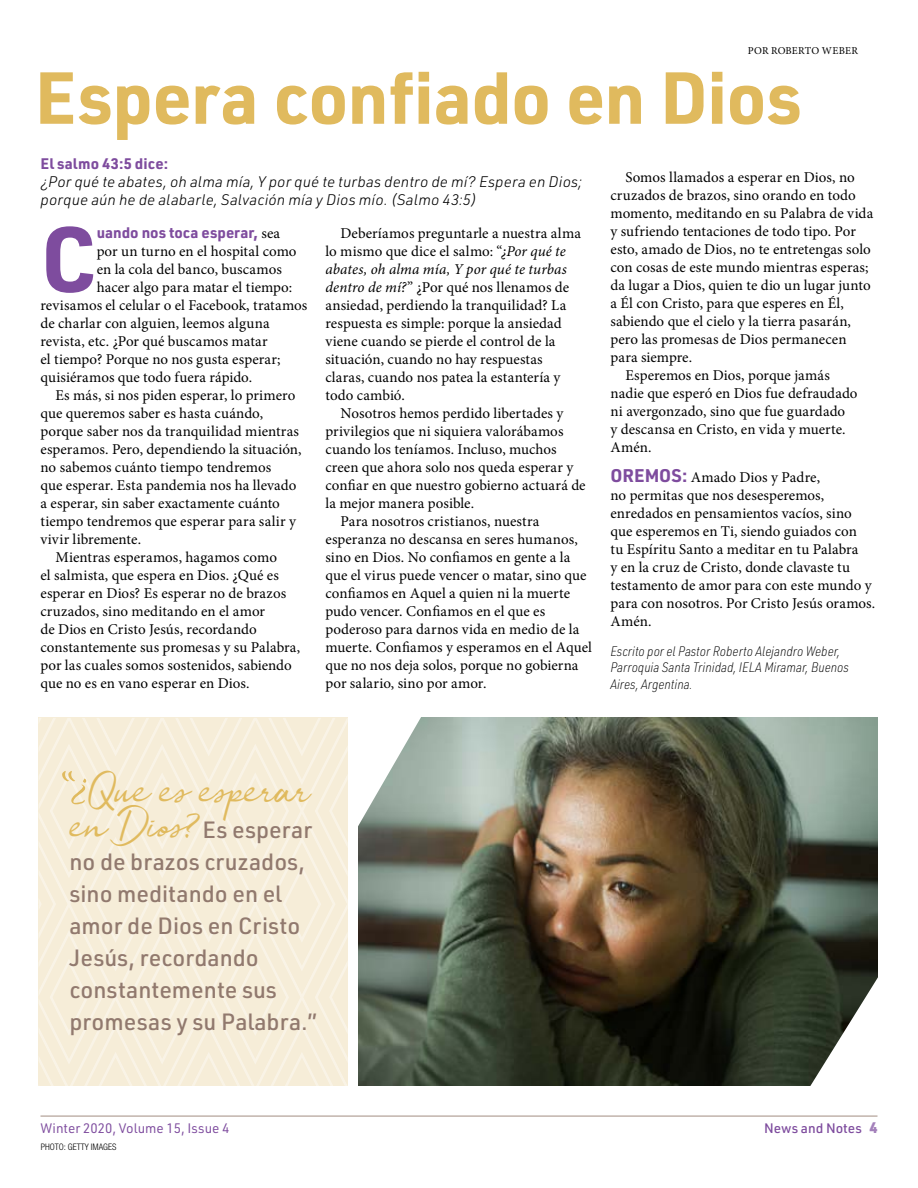
<style>
.page{position:relative;width:918px;height:1188px;background:#fff}
.page>*{position:absolute;margin:0;border:0;box-sizing:border-box;transform-origin:0 0}
.body-no_indent{font:700 90.6px "URWDIN";color:#7e4c9e}
.Headline{font:700 72px "URWDIN";letter-spacing:-.015em;color:#e0ba5e}
.Pullquote{font:35.55px "Jelytta";color:#e0ba5e}
.Pullquote-2{font:500 23.1px/32px "URWDIN";color:#91796e}
.Minion_body{font:15px/18px "Minion Pro";letter-spacing:.005em;color:#000}
.body-no_indent-2{font:15px/18px "Minion Pro";letter-spacing:.005em;color:#000}
.body-no_indent-3{font:italic 300 15px/18px "URWDIN";letter-spacing:.005em;color:#000}
.body-no_indent-4{font:700 15px "URWDIN";letter-spacing:.005em;color:#7e4c9e}
.author_bio{font:italic 200 13.5px/16.2px "URWDIN Semi Cond";color:#000}
.t1{font:13.5px "URWDIN";color:#7e4c9e}
.t2{font:500 13.5px "URWDIN";color:#7e4c9e}
.Byline{font:10.5px "Minion Pro";letter-spacing:.015em;color:#000}
.Photo_credit{font:300 condensed 9px "Helvetica Neue LT Std";color:#000}
.s1{font-family:"Minion Pro";font-weight:400;color:#000}
.s2{font-style:italic}
.s3{font-family:"URWDIN";font-weight:700;font-size:18px;color:#7e4c9e}
.s4{font-family:"Jelytta";font-weight:400;font-size:35.55px;color:#e0ba5e}
.s5{font-weight:900;font-size:15px;color:#a380ba}
</style>
<div class="page">
<hr style="left:40px;top:1116px;width:838px;height:1px;background:#a38d82">
<img style="left:359px;top:718px;width:519px;height:368px">
<svg style="left:358px;top:717px;width:66px;height:116px"></svg>
<svg style="left:808px;top:969px;width:70px;height:117px"></svg>
<svg style="left:39px;top:718px;width:309px;height:368px;background:#f6edda"></svg>
<p class="Byline" style="left:748px;top:43px;width:112px">POR ROBERTO WEBER</p>
<p class="Headline" style="left:34px;top:49px;width:769px">Espera confiado en Dios</p>
<p class="body-no_indent-4" style="left:40px;top:153px;width:129px">El salmo 43:5 dice:</p>
<p class="body-no_indent-3" style="left:40px;top:172px;width:543px">¿Por qué te abates, oh alma mía, Y por qué te turbas dentro de mí? Espera en Dios; porque aún he de alabarle, Salvación mía y Dios mío. (Salmo 43:5)</p>
<p class="body-no_indent" style="left:40px;top:197px;width:58px">C</p>
<p class="body-no_indent-4" style="left:97px;top:222px;width:185px">uando nos toca esperar, <span class="s1">sea</span></p>
<p class="body-no_indent-2" style="left:97px;top:242px;width:201px">por un turno en el hospital como</p>
<p class="body-no_indent-2" style="left:97px;top:260px;width:187px">en la cola del banco, buscamos</p>
<p class="body-no_indent-2" style="left:97px;top:278px;width:197px">hacer algo para matar el tiempo:</p>
<p class="body-no_indent-2" style="left:40px;top:296px;width:268px">revisamos el celular o el Facebook, tratamos</p>
<p class="body-no_indent-2" style="left:40px;top:314px;width:231px">de charlar con alguien, leemos alguna</p>
<p class="body-no_indent-2" style="left:40px;top:332px;width:229px">revista, etc. ¿Por qué buscamos matar</p>
<p class="body-no_indent-2" style="left:40px;top:350px;width:242px">el tiempo? Porque no nos gusta esperar;</p>
<p class="body-no_indent-2" style="left:40px;top:368px;width:213px">quisiéramos que todo fuera rápido.</p>
<p class="Minion_body" style="left:40px;top:386px;width:263px;text-indent:15px">Es más, si nos piden esperar, lo primero que queremos saber es hasta cuándo, porque saber nos da tranquilidad mientras esperamos. Pero, dependiendo la situación, no sabemos cuánto tiempo tendremos<br>que esperar. Esta pandemia nos ha llevado a esperar, sin saber exactamente cuánto tiempo tendremos que esperar para salir y vivir libremente.</p>
<p class="Minion_body" style="left:40px;top:548px;width:261px;text-indent:15px">Mientras esperamos, hagamos como<br>el salmista, que espera en Dios. ¿Qué es esperar en Dios? Es esperar no de brazos cruzados, sino meditando en el amor<br>de Dios en Cristo Jesús, recordando constantemente sus promesas y su Palabra, por las cuales somos sostenidos, sabiendo que no es en vano esperar en Dios.</p>
<p class="Minion_body" style="left:326px;top:224px;width:257px;text-indent:15px">Deberíamos preguntarle a nuestra alma lo mismo que dice el salmo: “<span class="s2">¿Por qué te abates, oh alma mía, Y por qué te turbas dentro de mí?</span>” ¿Por qué nos llenamos de ansiedad, perdiendo la tranquilidad? La respuesta es simple: porque la ansiedad viene cuando se pierde el control de la situación, cuando no hay respuestas claras, cuando nos patea la estantería y todo cambió.</p>
<p class="Minion_body" style="left:326px;top:404px;width:262px;text-indent:15px">Nosotros hemos perdido libertades y privilegios que ni siquiera valorábamos cuando los teníamos. Incluso, muchos creen que ahora solo nos queda esperar y confiar en que nuestro gobierno actuará de la mejor manera posible.</p>
<p class="Minion_body" style="left:326px;top:512px;width:268px;text-indent:15px">Para nosotros cristianos, nuestra esperanza no descansa en seres humanos, sino en Dios. No confiamos en gente a la que el virus puede vencer o matar, sino que confiamos en Aquel a quien ni la muerte pudo vencer. Confiamos en el que es poderoso para darnos vida en medio de la muerte. Confiamos y esperamos en el Aquel que no nos deja solos, porque no gobierna por salario, sino por amor.</p>
<p class="Minion_body" style="left:610px;top:168px;width:264px;text-indent:15px">Somos llamados a esperar en Dios, no cruzados de brazos, sino orando en todo momento, meditando en su Palabra de vida y sufriendo tentaciones de todo tipo. Por esto, amado de Dios, no te entretengas solo con cosas de este mundo mientras esperas; da lugar a Dios, quien te dio un lugar junto a Él con Cristo, para que esperes en Él, sabiendo que el cielo y la tierra pasarán, pero las promesas de Dios permanecen para siempre.</p>
<p class="Minion_body" style="left:610px;top:366px;width:249px;text-indent:15px">Esperemos en Dios, porque jamás nadie que esperó en Dios fue defraudado ni avergonzado, sino que fue guardado<br>y descansa en Cristo, en vida y muerte.<br>Amén.</p>
<p class="body-no_indent-2" style="left:610px;top:469px;width:266px"><span class="s3">OREMOS:</span> Amado Dios y Padre,<br>no permitas que nos desesperemos, enredados en pensamientos vacíos, sino que esperemos en Ti, siendo guiados con<br>tu Espíritu Santo a meditar en tu Palabra<br>y en la cruz de Cristo, donde clavaste tu testamento de amor para con este mundo y para con nosotros. Por Cristo Jesús oramos.<br>Amén.</p>
<p class="author_bio" style="left:610px;top:643px;width:240px">Escrito por el Pastor Roberto Alejandro Weber,<br>Parroquia Santa Trinidad, IELA Miramar, Buenos<br>Aires, Argentina.</p>
<p class="Pullquote" style="left:88px;top:770px;width:224px">Qué es esperar</p>
<p class="Pullquote-2" style="left:69px;top:813px;width:249px"><span class="s4">en Dios?</span> Es esperar no de brazos cruzados, sino meditando en el amor de Dios en Cristo<br>Jesús, recordando constantemente sus promesas y su Palabra.”</p>
<p class="t1" style="left:40px;top:1119px;width:191px">Winter 2020, Volume 15, Issue 4</p>
<p class="t2" style="left:764px;top:1119px;width:115px">News and Notes <span class="s5">4</span></p>
<p class="Photo_credit" style="left:41px;top:1142px;width:77px">PHOTO: GETTY IMAGES</p>
</div>
